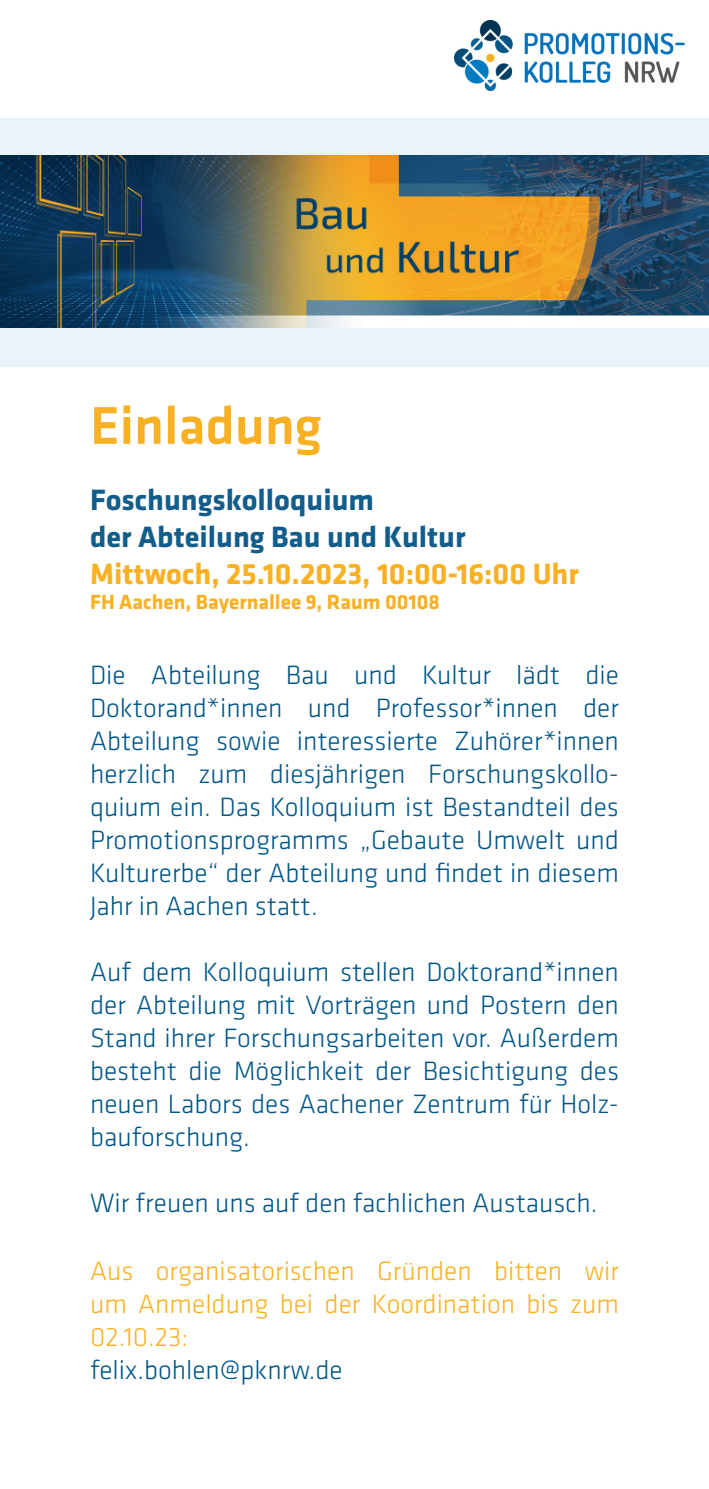
<style>
.page{position:relative;width:709px;height:1489px;background:#fff}
.page>*{position:absolute;margin:0;border:0;box-sizing:border-box;transform-origin:0 0}
.t1{font:500 55px "Klavika";color:#f9b123}
.t2{font:700 30.5px/36.5px "Klavika";color:#135d8b}
.t3{font:700 30.5px "Klavika";color:#f9b123}
.t4{font:300 27.5px/33px "Klavika";color:#005687;text-align:justify}
.t5{font:300 27.5px/33px "Klavika";color:#f9b123;text-align:justify}
.t6{font:700 21.25px "Klavika";color:#f9b123}
</style>
<div class="page">
<div style="left:0;top:118px;width:709px;height:249px;background:#eaf2fb"></div>
<img style="left:454px;top:20px;width:231px;height:70px">
<img style="left:0;top:156px;width:709px;height:172px">
<p class="t1" style="left:90px;top:395px;width:233px">Einladung</p>
<p class="t2" style="left:90px;top:482px;width:377px">Foschungskolloquium<br>der Abteilung Bau und Kultur</p>
<p class="t3" style="left:90px;top:557px;width:490px">Mittwoch, 25.10.2023, 10:00-16:00 Uhr</p>
<p class="t6" style="left:90px;top:590px;width:351px">FH Aachen, Bayernallee 9, Raum 00108</p>
<p class="t4" style="left:90px;top:658px;width:530px">Die Abteilung Bau und Kultur lädt die Doktorand*innen und Professor*innen der Abteilung sowie interessierte Zuhörer*innen herzlich zum diesjährigen Forschungskollo&shy;quium ein. Das Kolloquium ist Bestandteil des Promotionsprogramms „Gebaute Umwelt und Kulturerbe“ der Abteilung und findet in diesem Jahr in Aachen statt.</p>
<p class="t4" style="left:90px;top:955px;width:530px">Auf dem Kolloquium stellen Doktorand*innen der Abteilung mit Vorträgen und Postern den Stand ihrer Forschungsarbeiten vor. Außerdem besteht die Möglichkeit der Besichtigung des neuen Labors des Aachener Zentrum für Holz&shy;bauforschung.</p>
<p class="t4" style="left:90px;top:1186px;width:509px">Wir freuen uns auf den fachlichen Austausch.</p>
<p class="t5" style="left:90px;top:1254px;width:530px">Aus organisatorischen Gründen bitten wir um Anmeldung bei der Koordination bis zum 02.10.23:</p>
<p class="t4" style="left:90px;top:1353px;width:254px">felix.bohlen@pknrw.de</p>
</div>
